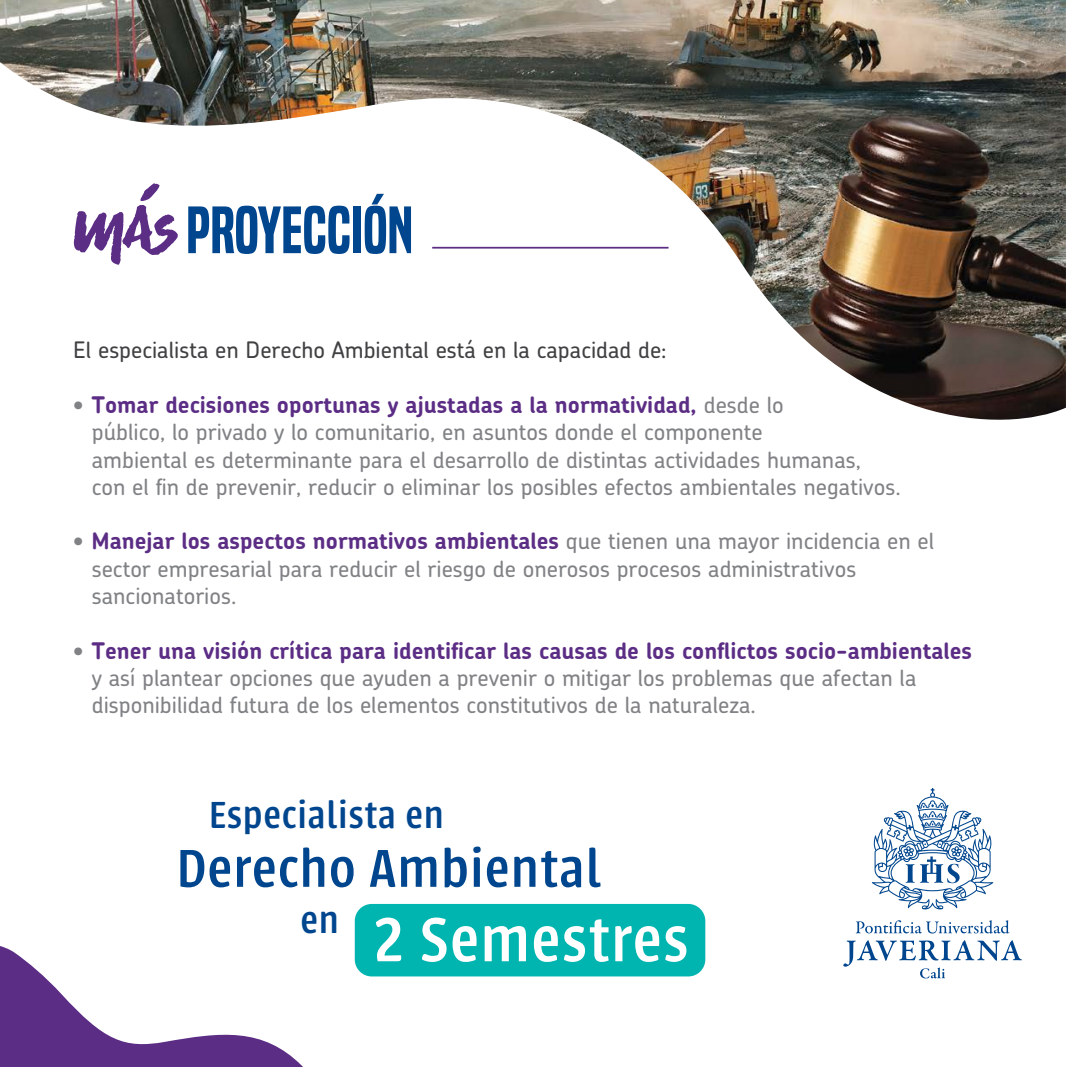
<style>
.page{position:relative;width:1067px;height:1067px;background:#fff}
.page>*{position:absolute;margin:0;border:0;box-sizing:border-box;transform-origin:0 0}
.t1{font:500 68.6px "Urbana";letter-spacing:.02em;color:#fff}
.t2{font:61.6px "Built Titling Sb";color:#00468e}
.t3{font:500 58.62px "Urbana";letter-spacing:.02em;color:#00468e}
.t4{font:500 41.65px "Urbana";letter-spacing:.02em;color:#00468e}
.t5{font:500 22.75px/27.3px "Chevin";color:#808285}
.t6{font:500 22.75px "Chevin";color:#414042}
.s1{font-weight:700;color:#5c2d85}
</style>
<div class="page">
<svg style="left:0;top:946px;width:303px;height:121px"></svg>
<img style="left:0;top:0;width:1066px;height:420px">
<svg style="left:74px;top:183px;width:104px;height:82px"></svg>
<hr style="left:432px;top:247px;width:236px;height:1px;background:#5c2d85">
<svg style="left:843px;top:788px;width:178px;height:190px"></svg>
<div style="left:355px;top:904px;width:350px;height:72px;background:#00b4b0;border-radius:17px"></div>
<h2 class="t2" style="left:186px;top:194px;width:228px">PROYECCIÓN</h2>
<p class="t6" style="left:73px;top:335px;width:595px">El especialista en Derecho Ambiental está en la capacidad de:</p>
<p class="t5" style="left:92px;top:390px;width:810px;text-indent:-19px">• <span class="s1">Tomar decisiones oportunas y ajustadas a la normatividad,</span> desde lo<br>público, lo privado y lo comunitario, en asuntos donde el componente<br>ambiental es determinante para el desarrollo de distintas actividades humanas,<br>con el fin de prevenir, reducir o eliminar los posibles efectos ambientales negativos.</p>
<p class="t5" style="left:92px;top:527px;width:844px;text-indent:-19px">• <span class="s1">Manejar los aspectos normativos ambientales</span> que tienen una mayor incidencia en el sector empresarial para reducir el riesgo de onerosos procesos administrativos sancionatorios.</p>
<p class="t5" style="left:92px;top:636px;width:881px;text-indent:-19px">• <span class="s1">Tener una visión crítica para identificar las causas de los conflictos socio-ambientales </span>y así plantear opciones que ayuden a prevenir o mitigar los problemas que afectan la disponibilidad futura de los elementos constitutivos de la naturaleza.</p>
<h3 class="t4" style="left:209px;top:792px;width:236px">Especialista en</h3>
<h3 class="t3" style="left:177px;top:837px;width:426px">Derecho Ambiental</h3>
<h1 class="t1" style="left:373px;top:903px;width:317px">2 Semestres</h1>
<h3 class="t4" style="left:300px;top:897px;width:40px">en</h3>
</div>
